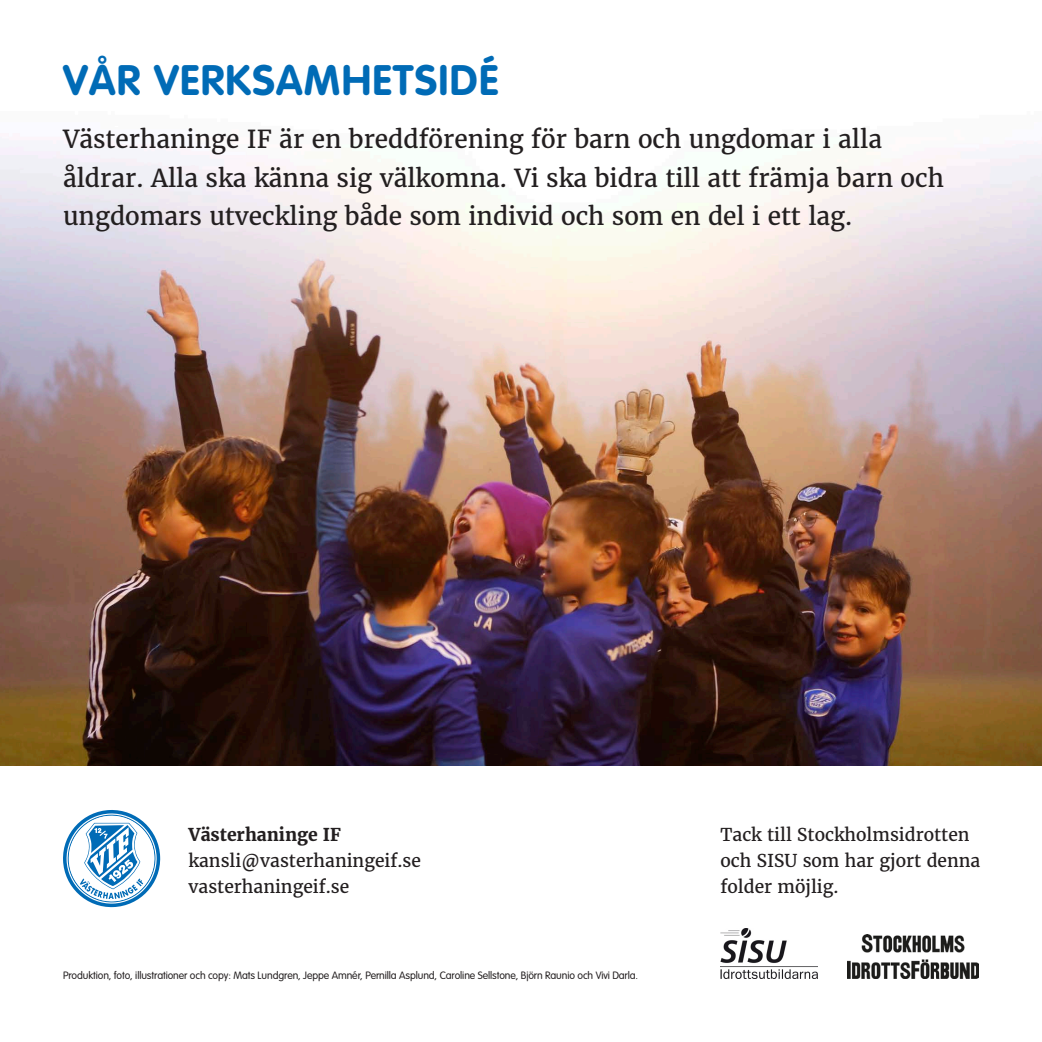
<style>
.page{position:relative;width:1042px;height:1042px;background:#fff}
.page>*{position:absolute;margin:0;border:0;box-sizing:border-box;transform-origin:0 0}
.t1{font:700 42px "VAG Rounded";letter-spacing:.03em;color:#006bb6}
.t2{font:24.5px/38.5px "Merriweather";color:#231f20}
.Brödtext{font:17.5px/26.2px "Merriweather";color:#231f20}
.Brödtext-2{font:700 17.5px "Merriweather";color:#231f20}
.Brödtext-3{font:300 10.5px "VAG Rounded";letter-spacing:-.01em;color:#231f20}
</style>
<div class="page">
<img style="left:0;top:146px;width:1042px;height:619px">
<svg style="left:63px;top:810px;width:97px;height:97px"></svg>
<img style="left:720px;top:928px;width:98px;height:51px">
<img style="left:847px;top:935px;width:132px;height:44px">
<p class="t1" style="left:63px;top:55px;width:437px">VÅR VERKSAMHETSIDÉ</p>
<p class="t2" style="left:63px;top:119px;width:882px">Västerhaninge IF är en breddförening för barn och ungdomar i alla åldrar. Alla ska känna sig välkomna. Vi ska bidra till att främja barn och ungdomars utveckling både som individ och som en del i ett lag.</p>
<p class="Brödtext-2" style="left:189px;top:823px;width:154px">Västerhaninge IF</p>
<p class="Brödtext" style="left:189px;top:847px;width:234px">kansli@vasterhaningeif.se</p>
<p class="Brödtext" style="left:189px;top:873px;width:162px">vasterhaningeif.se</p>
<p class="Brödtext-3" style="left:63px;top:969px;width:577px">Produktion, foto, illustrationer och copy: Mats Lundgren, Jeppe Amnér, Pernilla Asplund, Caroline Sellstone, Björn Raunio och Vivi Darla.</p>
<p class="Brödtext" style="left:720px;top:821px;width:261px">Tack till Stockholmsidrotten och SISU som har gjort denna folder möjlig.</p>
</div>
